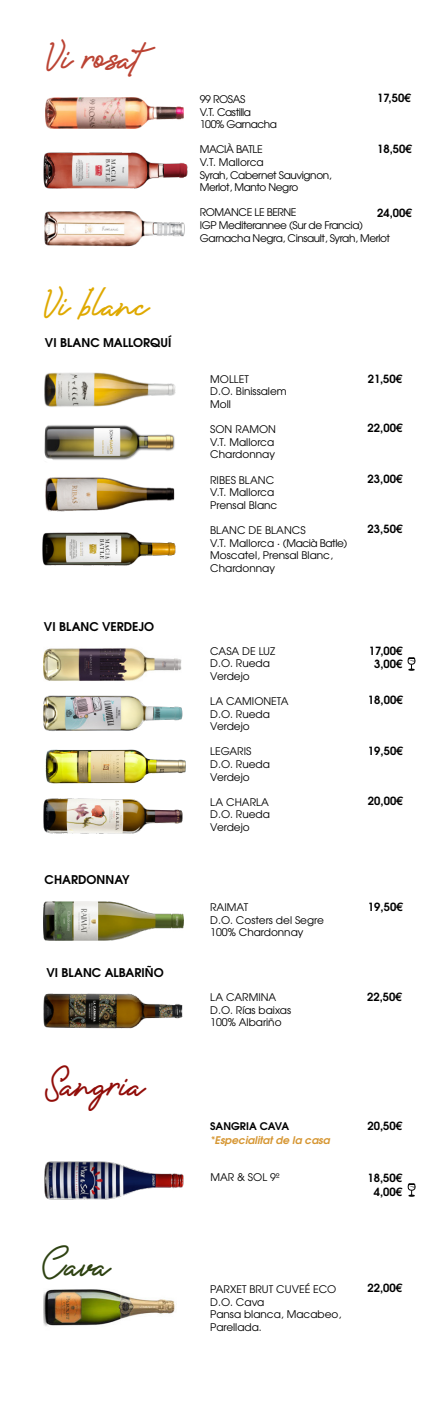
<style>
.page{position:relative;width:447px;height:1401px;background:#fff}
.page>*{position:absolute;margin:0;border:0;box-sizing:border-box;transform-origin:0 0}
.t1{font:37.5px "Amanda Signature";color:#dfa900}
.t2{font:37.5px "Amanda Signature";color:#bb4333}
.t3{font:37.5px "Amanda Signature";color:#910d09}
.t4{font:37.5px "Amanda Signature";color:#2e4212}
.t5{font:700 12px "Te X Gyre Adventor";color:#000}
.t6{font:700 11.25px/13.5px "Te X Gyre Adventor";color:#000;text-align:center}
.t7{font:10.5px/12.6px "Te X Gyre Adventor";color:#000}
.t8{font:10.5px/12.6px "Te X Gyre Adventor";letter-spacing:-.04em;color:#000}
.t9{font:italic 700 10.5px "Te X Gyre Adventor";color:#d69632}
.t10{font:700 10.5px "Te X Gyre Adventor";color:#000}
</style>
<div class="page">
<img style="left:43px;top:901px;width:141px;height:128px">
<img style="left:44px;top:425px;width:131px;height:14px">
<img style="left:43px;top:698px;width:140px;height:31px">
<img style="left:44px;top:372px;width:132px;height:35px">
<img style="left:43px;top:648px;width:138px;height:50px">
<img style="left:44px;top:439px;width:131px;height:42px">
<svg style="left:407px;top:657px;width:9px;height:13px"></svg>
<img style="left:45px;top:97px;width:138px;height:32px">
<img style="left:44px;top:211px;width:141px;height:36px">
<img style="left:42px;top:481px;width:134px;height:85px">
<img style="left:43px;top:1289px;width:132px;height:37px">
<svg style="left:407px;top:1183px;width:9px;height:13px"></svg>
<img style="left:44px;top:1161px;width:140px;height:39px">
<img style="left:43px;top:152px;width:145px;height:37px">
<img style="left:45px;top:716px;width:140px;height:68px">
<img style="left:43px;top:798px;width:140px;height:36px">
<h1 class="t2" style="left:46px;top:29px;width:117px">Vi rosat</h1>
<h1 class="t1" style="left:44px;top:275px;width:105px">Vi blanc</h1>
<p class="t5" style="left:45px;top:332px;width:128px">VI BLANC MALLORQUÍ</p>
<p class="t5" style="left:44px;top:616px;width:112px">VI BLANC VERDEJO</p>
<p class="t5" style="left:45px;top:868px;width:86px">CHARDONNAY</p>
<p class="t5" style="left:46px;top:962px;width:119px">VI BLANC ALBARIÑO</p>
<h1 class="t3" style="left:45px;top:1055px;width:100px">Sangria</h1>
<h1 class="t4" style="left:43px;top:1236px;width:68px">Cava</h1>
<p class="t6" style="left:377px;top:90px;width:35px">17,50€</p>
<p class="t8" style="left:200px;top:92px;width:79px">99 ROSAS<br>V.T. Castilla<br>100% Garnacha</p>
<p class="t8" style="left:200px;top:142px;width:133px">MACIÀ BATLE<br>V.T. Mallorca<br>Syrah, Cabernet Sauvignon,<br>Merlot, Manto Negro</p>
<p class="t8" style="left:200px;top:205px;width:192px">ROMANCE LE BERNE<br>IGP Mediterannee (Sur de Francia)<br>Garnacha Negra, Cinsault, Syrah, Merlot</p>
<p class="t6" style="left:377px;top:141px;width:36px">18,50€</p>
<p class="t6" style="left:377px;top:204px;width:36px">24,00€</p>
<p class="t7" style="left:210px;top:372px;width:78px">MOLLET<br>D.O. Binissalem<br>Moll</p>
<p class="t7" style="left:210px;top:422px;width:67px">SON RAMON<br>V.T. Mallorca<br>Chardonnay</p>
<p class="t7" style="left:210px;top:473px;width:69px">RIBES BLANC<br>V.T. Mallorca<br>Prensal Blanc</p>
<p class="t7" style="left:210px;top:523px;width:139px">BLANC DE BLANCS<br>V.T. Mallorca · (Macià Batle)<br>Moscatel, Prensal Blanc,<br>Chardonnay</p>
<p class="t6" style="left:368px;top:371px;width:36px">21,50€</p>
<p class="t6" style="left:367px;top:420px;width:36px">22,00€</p>
<p class="t6" style="left:367px;top:471px;width:36px">23,00€</p>
<p class="t6" style="left:367px;top:521px;width:36px">23,50€</p>
<p class="t7" style="left:210px;top:643px;width:66px">CASA DE LUZ<br>D.O. Rueda<br>Verdejo</p>
<p class="t7" style="left:210px;top:694px;width:80px">LA CAMIONETA<br>D.O. Rueda<br>Verdejo</p>
<p class="t7" style="left:210px;top:744px;width:61px">LEGARIS<br>D.O. Rueda<br>Verdejo</p>
<p class="t7" style="left:210px;top:795px;width:61px;text-align:justify">LA CHARLA D.O. Rueda Verdejo</p>
<p class="t6" style="left:368px;top:642px;width:35px">17,00€<br>3,00€</p>
<p class="t6" style="left:368px;top:692px;width:36px">18,00€</p>
<p class="t6" style="left:368px;top:743px;width:36px">19,50€</p>
<p class="t6" style="left:368px;top:792px;width:36px">20,00€</p>
<p class="t7" style="left:210px;top:900px;width:115px">RAIMAT<br>D.O. Costers del Segre<br>100% Chardonnay</p>
<p class="t6" style="left:368px;top:899px;width:36px">19,50€</p>
<p class="t7" style="left:210px;top:990px;width:82px">LA CARMINA<br>D.O. Rías baixas<br>100% Albariño</p>
<p class="t6" style="left:367px;top:989px;width:36px">22,50€</p>
<p class="t10" style="left:210px;top:1117px;width:80px">SANGRIA CAVA</p>
<p class="t9" style="left:210px;top:1130px;width:121px">*Especialitat de la casa</p>
<p class="t7" style="left:210px;top:1170px;width:71px">MAR &amp; SOL 9º</p>
<p class="t6" style="left:367px;top:1118px;width:36px">20,50€</p>
<p class="t6" style="left:367px;top:1170px;width:36px">18,50€<br>4,00€</p>
<p class="t7" style="left:210px;top:1282px;width:132px">PARXET BRUT CUVEÉ ECO<br>D.O. Cava<br>Pansa blanca, Macabeo,<br>Parellada.</p>
<p class="t6" style="left:367px;top:1280px;width:36px">22,00€</p>
</div>
